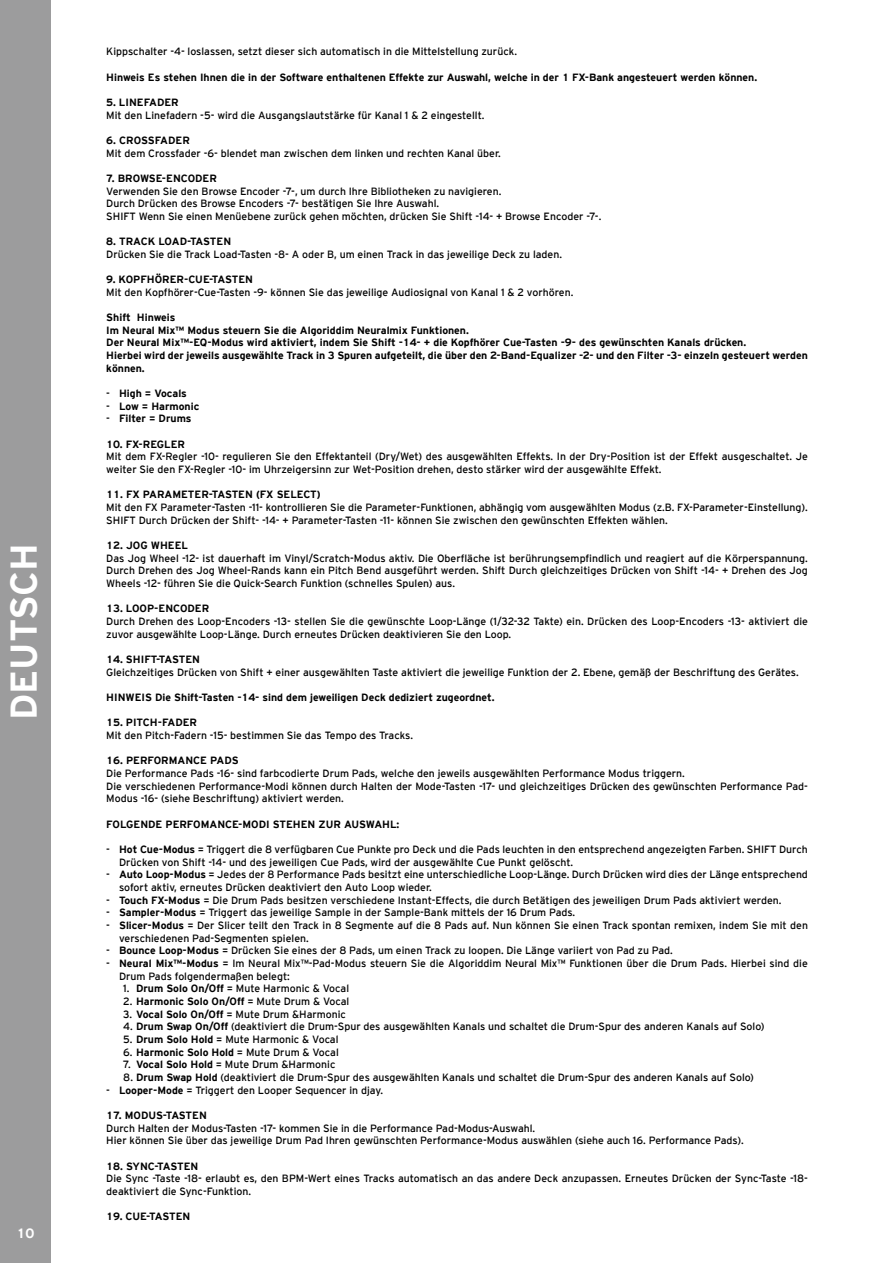
<style>
.page{position:relative;width:893px;height:1263px;background:#fff}
.page>*{position:absolute;margin:0;border:0;box-sizing:border-box;transform-origin:0 0}
.t1{font:700 37.2px "Interstate";color:#fff}
.t2{font:700 13.5px "Interstate";color:#fff}
.t3{font:10.5px/12.6px "Interstate";color:#000}
.t4{font:700 10.5px/12.6px "Interstate";color:#000}
.t5{font:700 10.5px "Interstate";letter-spacing:-.02em;color:#000}
.s1{font-weight:400}
.s2{font-weight:700}
</style>
<div class="page">
<div style="left:0;top:0;width:51px;height:1263px;background:#9c9c9d"></div>
<h1 class="t1" style="left:3px;top:720px;width:179px;rotate:-90deg">DEUTSCH</h1>
<p class="t2" style="left:17px;top:1225px;width:19px">10</p>
<p class="t3" style="left:106px;top:45px;width:412px">Kippschalter -4- loslassen, setzt dieser sich automatisch in die Mittelstellung zurück.</p>
<p class="t4" style="left:106px;top:70px;width:652px">Hinweis Es stehen Ihnen die in der Software enthaltenen Effekte zur Auswahl, welche in der 1 FX-Bank angesteuert werden können.</p>
<p class="t4" style="left:106px;top:96px;width:74px">5. LINEFADER</p>
<p class="t3" style="left:106px;top:108px;width:380px">Mit den Linefadern -5- wird die Ausgangslautstärke für Kanal 1 &amp; 2 eingestellt.</p>
<p class="t4" style="left:106px;top:134px;width:85px">6. CROSSFADER</p>
<p class="t3" style="left:106px;top:146px;width:396px">Mit dem Crossfader -6- blendet man zwischen dem linken und rechten Kanal über.</p>
<p class="t4" style="left:106px;top:172px;width:112px">7. BROWSE-ENCODER</p>
<p class="t3" style="left:106px;top:184px;width:497px">Verwenden Sie den Browse Encoder -7-, um durch Ihre Bibliotheken zu navigieren.<br>Durch Drücken des Browse Encoders -7- bestätigen Sie Ihre Auswahl.<br>SHIFT Wenn Sie einen Menüebene zurück gehen möchten, drücken Sie Shift -14- + Browse Encoder -7-.</p>
<p class="t5" style="left:106px;top:236px;width:126px">8. TRACK LOAD-TASTEN</p>
<p class="t3" style="left:106px;top:248px;width:457px">Drücken Sie die Track Load-Tasten -8- A oder B, um einen Track in das jeweilige Deck zu laden.</p>
<p class="t4" style="left:106px;top:273px;width:148px">9. KOPFHÖRER-CUE-TASTEN</p>
<p class="t3" style="left:106px;top:286px;width:469px">Mit den Kopfhörer-Cue-Tasten -9- können Sie das jeweilige Audiosignal von Kanal 1 &amp; 2 vorhören.</p>
<p class="t4" style="left:106px;top:311px;width:703px">Shift Hinweis<br>Im Neural Mix™ Modus steuern Sie die Algoriddim Neuralmix Funktionen.<br>Der Neural Mix™-EQ-Modus wird aktiviert, indem Sie Shift -14- + die Kopfhörer Cue-Tasten -9- des gewünschten Kanals drücken.<br>Hierbei wird der jeweils ausgewählte Track in 3 Spuren aufgeteilt, die über den 2-Band-Equalizer -2- und den Filter -3- einzeln gesteuert werden können.</p>
<p class="t4" style="left:106px;top:387px;width:82px"><span class="s1">-</span> High = Vocals</p>
<p class="t4" style="left:106px;top:400px;width:95px"><span class="s1">-</span> Low = Harmonic</p>
<p class="t4" style="left:106px;top:412px;width:87px"><span class="s1">-</span> Filter = Drums</p>
<p class="t4" style="left:106px;top:438px;width:80px">10. FX-REGLER</p>
<p class="t3" style="left:106px;top:450px;width:703px">Mit dem FX-Regler -10- regulieren Sie den Effektanteil (Dry/Wet) des ausgewählten Effekts. In der Dry-Position ist der Effekt ausgeschaltet. Je weiter Sie den FX-Regler -10- im Uhrzeigersinn zur Wet-Position drehen, desto stärker wird der ausgewählte Effekt.</p>
<p class="t4" style="left:106px;top:488px;width:216px">11. FX PARAMETER-TASTEN (FX SELECT)</p>
<p class="t3" style="left:106px;top:501px;width:703px">Mit den FX Parameter-Tasten -11- kontrollieren Sie die Parameter-Funktionen, abhängig vom ausgewählten Modus (z.B. FX-Parameter-Einstellung).<br>SHIFT Durch Drücken der Shift- -14- + Parameter-Tasten -11- können Sie zwischen den gewünschten Effekten wählen.</p>
<p class="t4" style="left:106px;top:539px;width:83px">12. JOG WHEEL</p>
<p class="t3" style="left:106px;top:552px;width:703px;text-align:justify">Das Jog Wheel -12- ist dauerhaft im Vinyl/Scratch-Modus aktiv. Die Oberfläche ist berührungsempfindlich und reagiert auf die Körperspannung.<br>Durch Drehen des Jog Wheel-Rands kann ein Pitch Bend ausgeführt werden. Shift Durch gleichzeitiges Drücken von Shift -14- + Drehen des Jog Wheels -12- führen Sie die Quick-Search Funktion (schnelles Spulen) aus.</p>
<p class="t4" style="left:106px;top:602px;width:104px">13. LOOP-ENCODER</p>
<p class="t3" style="left:106px;top:615px;width:703px">Durch Drehen des Loop-Encoders -13- stellen Sie die gewünschte Loop-Länge (1/32-32 Takte) ein. Drücken des Loop-Encoders -13- aktiviert die zuvor ausgewählte Loop-Länge. Durch erneutes Drücken deaktivieren Sie den Loop.</p>
<p class="t4" style="left:106px;top:653px;width:95px">14. SHIFT-TASTEN</p>
<p class="t3" style="left:106px;top:666px;width:694px">Gleichzeitiges Drücken von Shift + einer ausgewählten Taste aktiviert die jeweilige Funktion der 2. Ebene, gemäß der Beschriftung des Gerätes.</p>
<p class="t4" style="left:106px;top:691px;width:390px">HINWEIS Die Shift-Tasten -14- sind dem jeweiligen Deck dediziert zugeordnet.</p>
<p class="t4" style="left:106px;top:716px;width:92px">15. PITCH-FADER</p>
<p class="t3" style="left:106px;top:729px;width:308px">Mit den Pitch-Fadern -15- bestimmen Sie das Tempo des Tracks.</p>
<p class="t4" style="left:106px;top:754px;width:134px">16. PERFORMANCE PADS</p>
<p class="t3" style="left:106px;top:767px;width:703px">Die Performance Pads -16- sind farbcodierte Drum Pads, welche den jeweils ausgewählten Performance Modus triggern.<br>Die verschiedenen Performance-Modi können durch Halten der Mode-Tasten -17- und gleichzeitiges Drücken des gewünschten Performance Pad-<br>Modus -16- (siehe Beschriftung) aktiviert werden.</p>
<p class="t4" style="left:106px;top:818px;width:295px">FOLGENDE PERFOMANCE-MODI STEHEN ZUR AUSWAHL:</p>
<p class="t3" style="left:119px;top:843px;width:690px;text-indent:-13px">- <span class="s2">Hot Cue-Modus</span> = Triggert die 8 verfügbaren Cue Punkte pro Deck und die Pads leuchten in den entsprechend angezeigten Farben. SHIFT Durch<br>Drücken von Shift -14- und des jeweiligen Cue Pads, wird der ausgewählte Cue Punkt gelöscht.</p>
<p class="t3" style="left:119px;top:868px;width:690px;text-indent:-13px">- <span class="s2">Auto Loop-Modus</span> = Jedes der 8 Performance Pads besitzt eine unterschiedliche Loop-Länge. Durch Drücken wird dies der Länge entsprechend sofort aktiv, erneutes Drücken deaktiviert den Auto Loop wieder.</p>
<p class="t3" style="left:106px;top:894px;width:677px">- <span class="s2">Touch FX-Modus</span> = Die Drum Pads besitzen verschiedene Instant-Effects, die durch Betätigen des jeweiligen Drum Pads aktiviert werden.</p>
<p class="t3" style="left:106px;top:906px;width:470px">- <span class="s2">Sampler-Modus</span> = Triggert das jeweilige Sample in der Sample-Bank mittels der 16 Drum Pads.</p>
<p class="t3" style="left:119px;top:919px;width:690px;text-indent:-13px">- <span class="s2">Slicer-Modus</span> = Der Slicer teilt den Track in 8 Segmente auf die 8 Pads auf. Nun können Sie einen Track spontan remixen, indem Sie mit den verschiedenen Pad-Segmenten spielen.</p>
<p class="t3" style="left:106px;top:944px;width:568px">- <span class="s2">Bounce Loop-Modus</span> = Drücken Sie eines der 8 Pads, um einen Track zu loopen. Die Länge variiert von Pad zu Pad.</p>
<p class="t3" style="left:119px;top:957px;width:690px;text-indent:-13px">- <span class="s2">Neural Mix™-Modus</span> = Im Neural Mix™-Pad-Modus steuern Sie die Algoriddim Neural Mix™ Funktionen über die Drum Pads. Hierbei sind die<br>Drum Pads folgendermaßen belegt:</p>
<p class="t3" style="left:123px;top:982px;width:227px">1. <span class="s2">Drum Solo On/Off</span> = Mute Harmonic &amp; Vocal</p>
<p class="t4" style="left:123px;top:995px;width:228px"><span class="s1">2.</span> Harmonic Solo On/Off <span class="s1">= Mute Drum &amp; Vocal</span></p>
<p class="t3" style="left:123px;top:1007px;width:224px">3. <span class="s2">Vocal Solo On/Off</span> = Mute Drum &amp;Harmonic</p>
<p class="t3" style="left:123px;top:1020px;width:643px">4. <span class="s2">Drum Swap On/Off</span> (deaktiviert die Drum-Spur des ausgewählten Kanals und schaltet die Drum-Spur des anderen Kanals auf Solo)</p>
<p class="t3" style="left:123px;top:1033px;width:217px">5. <span class="s2">Drum Solo Hold</span> = Mute Harmonic &amp; Vocal</p>
<p class="t3" style="left:123px;top:1045px;width:217px">6. <span class="s2">Harmonic Solo Hold</span> = Mute Drum &amp; Vocal</p>
<p class="t3" style="left:123px;top:1058px;width:214px">7. <span class="s2">Vocal Solo Hold</span> = Mute Drum &amp;Harmonic</p>
<p class="t3" style="left:123px;top:1071px;width:632px">8. <span class="s2">Drum Swap Hold</span> (deaktiviert die Drum-Spur des ausgewählten Kanals und schaltet die Drum-Spur des anderen Kanals auf Solo)</p>
<p class="t3" style="left:106px;top:1083px;width:278px">- <span class="s2">Looper-Mode</span> = Triggert den Looper Sequencer in djay.</p>
<p class="t4" style="left:106px;top:1109px;width:102px">17. MODUS-TASTEN</p>
<p class="t3" style="left:106px;top:1121px;width:639px">Durch Halten der Modus-Tasten -17- kommen Sie in die Performance Pad-Modus-Auswahl.<br>Hier können Sie über das jeweilige Drum Pad Ihren gewünschten Performance-Modus auswählen (siehe auch 16. Performance Pads).</p>
<p class="t4" style="left:106px;top:1159px;width:94px">18. SYNC-TASTEN</p>
<p class="t3" style="left:106px;top:1172px;width:703px">Die Sync -Taste -18- erlaubt es, den BPM-Wert eines Tracks automatisch an das andere Deck anzupassen. Erneutes Drücken der Sync-Taste -18- deaktiviert die Sync-Funktion.</p>
<p class="t4" style="left:106px;top:1210px;width:86px">19. CUE-TASTEN</p>
</div>
